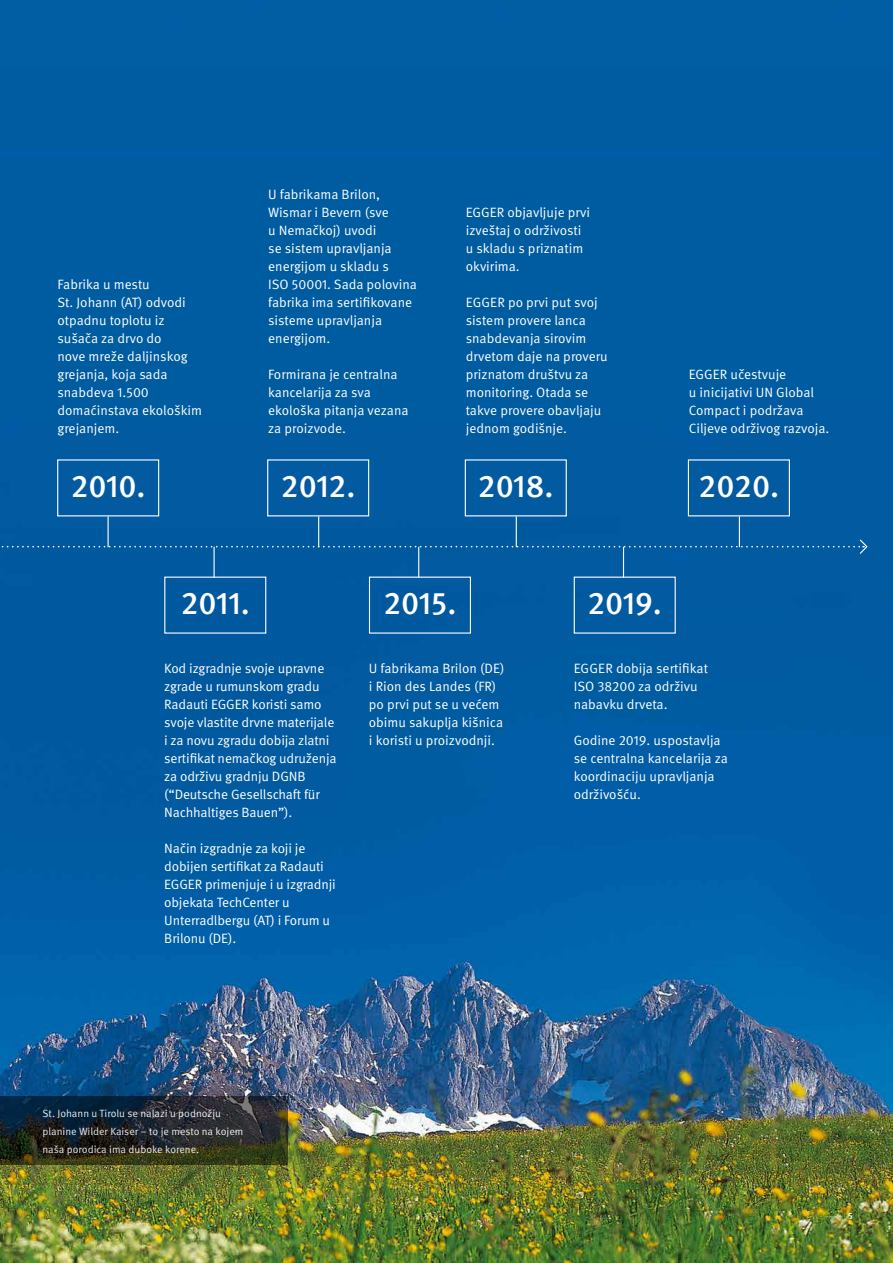
<style>
.page{position:relative;width:893px;height:1263px;background:#fff}
.page>*{position:absolute;margin:0;border:0;box-sizing:border-box;transform-origin:0 0}
.t1{font:500 31.5px "Meta Pro";color:#fff}
.t2{font:13.5px/18px "Meta Pro";letter-spacing:-.005em;color:#fff}
.t3{font:10.5px/18px "Meta Pro";color:#fff}
.t4{font:500 9px "Meta Pro";color:#fff}
</style>
<div class="page">
<img style="left:0;top:0;width:893px;height:1263px">
<svg style="left:0;top:538px;width:868px;height:17px;background:#075da2"></svg>
<svg style="left:0;top:1096px;width:287px;height:69px;background:#222a28"></svg>
<hr style="left:318px;top:516px;width:1px;height:31px;background:#fff">
<div style="left:267px;top:459px;width:102px;height:57px;border:1px solid #fff"></div>
<hr style="left:516px;top:516px;width:1px;height:31px;background:#fff">
<div style="left:465px;top:459px;width:102px;height:57px;border:1px solid #fff"></div>
<hr style="left:739px;top:516px;width:1px;height:31px;background:#fff">
<div style="left:688px;top:459px;width:102px;height:57px;border:1px solid #fff"></div>
<hr style="left:108px;top:516px;width:1px;height:31px;background:#fff">
<div style="left:57px;top:459px;width:102px;height:57px;border:1px solid #fff"></div>
<hr style="left:214px;top:547px;width:1px;height:30px;background:#fff">
<hr style="left:418px;top:547px;width:1px;height:30px;background:#fff">
<hr style="left:623px;top:547px;width:1px;height:30px;background:#fff">
<div style="left:369px;top:577px;width:102px;height:57px;border:1px solid #fff"></div>
<p class="t2" style="left:57px;top:275px;width:146px">Fabrika u mestu<br>St. Johann (AT) odvodi otpadnu toplotu iz sušača za drvo do<br>nove mreže daljinskog grejanja, koja sada snabdeva 1.500 domaćinstava ekološkim grejanjem.</p>
<h1 class="t1" style="left:71px;top:466px;width:76px">2010.</h1>
<p class="t2" style="left:268px;top:185px;width:150px">U fabrikama Brilon,<br>Wismar i Bevern (sve<br>u Nemačkoj) uvodi<br>se sistem upravljanja energijom u skladu s<br>ISO 50001. Sada polovina fabrika ima sertifikovane sisteme upravljanja energijom.</p>
<p class="t2" style="left:268px;top:365px;width:142px">Formirana je centralna kancelarija za sva ekološka pitanja vezana za proizvode.</p>
<h1 class="t1" style="left:281px;top:466px;width:76px">2012.</h1>
<p class="t2" style="left:466px;top:203px;width:126px">EGGER objavljuje prvi izveštaj o održivosti u skladu s priznatim okvirima.</p>
<p class="t2" style="left:466px;top:293px;width:144px">EGGER po prvi put svoj sistem provere lanca snabdevanja sirovim drvetom daje na proveru priznatom društvu za monitoring. Otada se takve provere obavljaju jednom godišnje.</p>
<h1 class="t1" style="left:478px;top:466px;width:77px">2018.</h1>
<p class="t2" style="left:689px;top:365px;width:142px">EGGER učestvuje<br>u inicijativi UN Global<br>Compact i podržava<br>Ciljeve održivog razvoja.</p>
<h1 class="t1" style="left:698px;top:466px;width:82px">2020.</h1>
<h1 class="t1" style="left:181px;top:583px;width:70px">2011.</h1>
<h1 class="t1" style="left:383px;top:583px;width:75px">2015.</h1>
<h1 class="t1" style="left:587px;top:583px;width:76px">2019.</h1>
<p class="t2" style="left:164px;top:659px;width:174px">Kod izgradnje svoje upravne zgrade u rumunskom gradu<br>Radauti EGGER koristi samo svoje vlastite drvne materijale i za novu zgradu dobija zlatni sertifikat nemačkog udruženja za održivu gradnju DGNB (“Deutsche Gesellschaft für<br>Nachhaltiges Bauen”).</p>
<p class="t2" style="left:164px;top:839px;width:173px">Način izgradnje za koji je dobijen sertifikat za Radauti<br>EGGER primenjuje i u izgradnji objekata TechCenter u<br>Unterradlbergu (AT) i Forum u<br>Brilonu (DE).</p>
<p class="t2" style="left:369px;top:659px;width:137px">U fabrikama Brilon (DE) i Rion des Landes (FR) po prvi put se u većem obimu sakuplja kišnica i koristi u proizvodnji.</p>
<p class="t2" style="left:574px;top:659px;width:136px">EGGER dobija sertifikat<br>ISO 38200 za održivu nabavku drveta.</p>
<p class="t2" style="left:574px;top:731px;width:156px">Godine 2019. uspostavlja se centralna kancelarija za koordinaciju upravljanja održivošću.</p>
<p class="t3" style="left:43px;top:1104px;width:202px">St. Johann u Tirolu se nalazi u podnožju planine Wilder Kaiser – to je mesto na kojem naša porodica ima duboke korene.</p>
<p class="t4" style="left:848px;top:1210px;width:6px">5</p>
</div>
